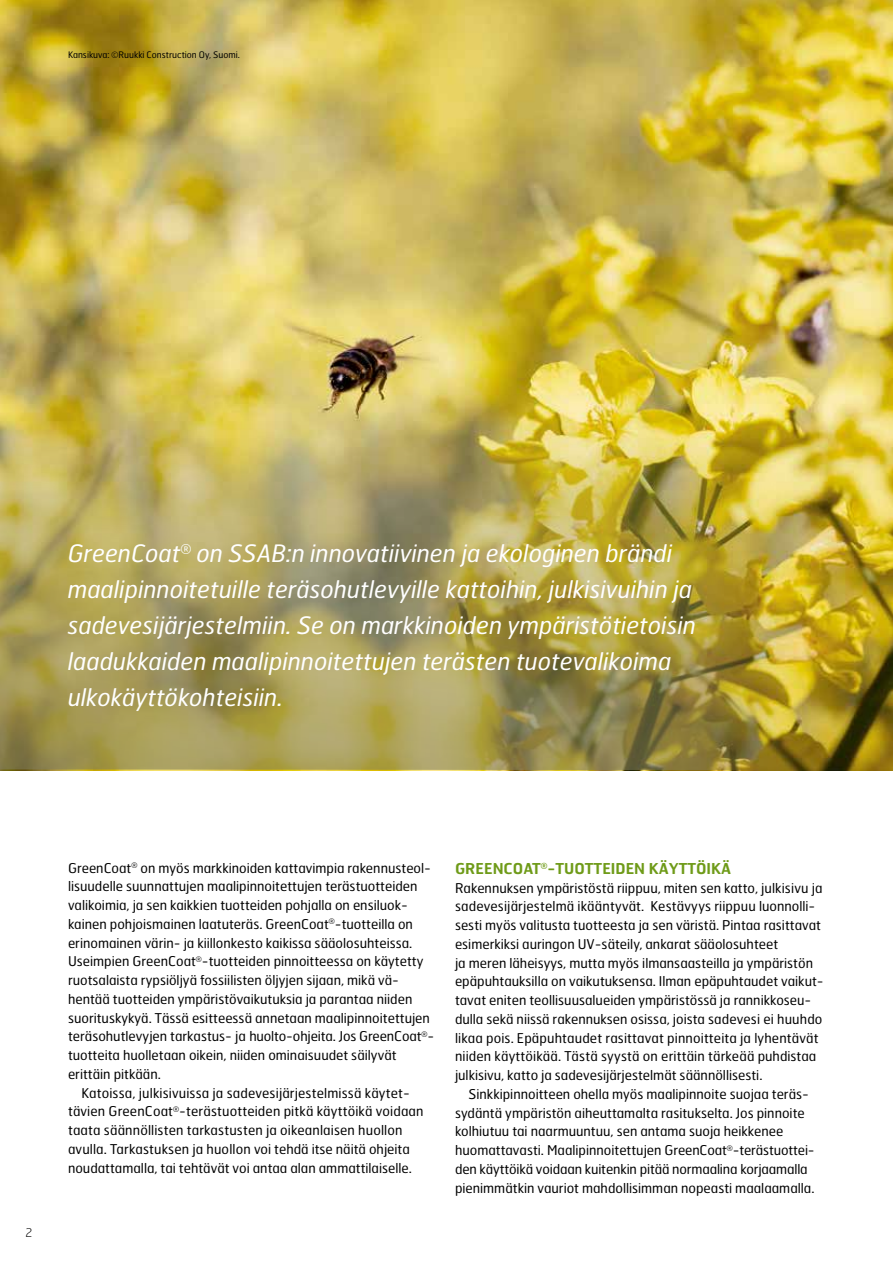
<style>
.page{position:relative;width:893px;height:1263px;background:#fff}
.page>*{position:absolute;margin:0;border:0;box-sizing:border-box;transform-origin:0 0}
.t1{font:italic 24px/36px "Hermes FB";color:#fff}
.t2{font:600 15px "Hermes FB";color:#6f9b19}
.t3{font:13.5px/18.8px "Hermes FB";color:#000}
.t4{font:100 12px "Hermes FB";color:#000}
.t5{font:9px "Hermes FB";color:#000}
</style>
<div class="page">
<img style="left:0;top:0;width:892px;height:770px">
<img style="left:0;top:367px;width:831px;height:403px">
<hr style="left:892px;top:0;width:1px;height:770px;background:#e2007a">
<p class="t5" style="left:68px;top:49px;width:173px">Kansikuva: ©Ruukki Construction Oy, Suomi.</p>
<p class="t1" style="left:68px;top:534px;width:630px">GreenCoat<sup>®</sup> on SSAB:n innovatiivinen ja ekologinen brändi maalipinnoitetuille teräsohutlevyille kattoihin, julkisivuihin ja sadevesijärjestelmiin. Se on markkinoiden ympäristötietoisin laadukkaiden maalipinnoitettujen terästen tuotevalikoima ulkokäyttökohteisiin.</p>
<p class="t4" style="left:26px;top:1225px;width:8px">2</p>
<p class="t3" style="left:68px;top:858px;width:364px">GreenCoat<sup>®</sup> on myös markkinoiden kattavimpia rakennusteol-</p>
<p class="t3" style="left:68px;top:877px;width:351px">lisuudelle suunnattujen maalipinnoitettujen terästuotteiden</p>
<p class="t3" style="left:68px;top:895px;width:341px">valikoimia, ja sen kaikkien tuotteiden pohjalla on ensiluok-</p>
<p class="t3" style="left:68px;top:914px;width:346px">kainen pohjoismainen laatuteräs. GreenCoat<sup>®</sup>-tuotteilla on</p>
<p class="t3" style="left:68px;top:933px;width:346px">erinomainen värin- ja kiillonkesto kaikissa sääolosuhteissa.</p>
<p class="t3" style="left:68px;top:952px;width:357px">Useimpien GreenCoat<sup>®</sup>-tuotteiden pinnoitteessa on käytetty</p>
<p class="t3" style="left:68px;top:970px;width:332px">ruotsalaista rypsiöljyä fossiilisten öljyjen sijaan, mikä vä-</p>
<p class="t3" style="left:68px;top:989px;width:346px">hentää tuotteiden ympäristövaikutuksia ja parantaa niiden</p>
<p class="t3" style="left:68px;top:1008px;width:363px">suorituskykyä. Tässä esitteessä annetaan maalipinnoitettujen</p>
<p class="t3" style="left:68px;top:1027px;width:368px">teräsohutlevyjen tarkastus- ja huolto-ohjeita. Jos GreenCoat<sup>®</sup>-</p>
<p class="t3" style="left:68px;top:1045px;width:330px">tuotteita huolletaan oikein, niiden ominaisuudet säilyvät</p>
<p class="t3" style="left:68px;top:1064px;width:94px">erittäin pitkään.</p>
<p class="t3" style="left:82px;top:1083px;width:330px">Katoissa, julkisivuissa ja sadevesijärjestelmissä käytet-</p>
<p class="t3" style="left:68px;top:1102px;width:357px">tävien GreenCoat<sup>®</sup>-terästuotteiden pitkä käyttöikä voidaan</p>
<p class="t3" style="left:68px;top:1120px;width:336px">taata säännöllisten tarkastusten ja oikeanlaisen huollon</p>
<p class="t3" style="left:68px;top:1139px;width:343px">avulla. Tarkastuksen ja huollon voi tehdä itse näitä ohjeita</p>
<p class="t3" style="left:68px;top:1158px;width:345px">noudattamalla, tai tehtävät voi antaa alan ammattilaiselle.</p>
<p class="t2" style="left:455px;top:859px;width:278px">GREENCOAT<sup>®</sup>-TUOTTEIDEN KÄYTTÖIKÄ</p>
<p class="t3" style="left:455px;top:878px;width:370px">Rakennuksen ympäristöstä riippuu, miten sen katto, julkisivu ja sadevesijärjestelmä ikääntyvät. Kestävyys riippuu luonnolli&shy;sesti myös valitusta tuotteesta ja sen väristä. Pintaa rasittavat esimerkiksi auringon UV-säteily, ankarat sääolosuhteet<br>ja meren läheisyys, mutta myös ilmansaasteilla ja ympäristön epäpuhtauksilla on vaikutuksensa. Ilman epäpuhtaudet vaikut&shy;tavat eniten teollisuusalueiden ympäristössä ja rannikkoseu&shy;dulla sekä niissä rakennuksen osissa, joista sadevesi ei huuhdo likaa pois. Epäpuhtaudet rasittavat pinnoitteita ja lyhentävät niiden käyttöikää. Tästä syystä on erittäin tärkeää puhdistaa julkisivu, katto ja sadevesijärjestelmät säännöllisesti.</p>
<p class="t3" style="left:455px;top:1084px;width:361px;text-indent:14px">Sinkkipinnoitteen ohella myös maalipinnoite suojaa teräs&shy;sydäntä ympäristön aiheuttamalta rasitukselta. Jos pinnoite kolhiutuu tai naarmuuntuu, sen antama suoja heikkenee huomattavasti. Maalipinnoitettujen GreenCoat<sup>®</sup>-terästuottei&shy;den käyttöikä voidaan kuitenkin pitää normaalina korjaamalla pienimmätkin vauriot mahdollisimman nopeasti maalaamalla.</p>
</div>
